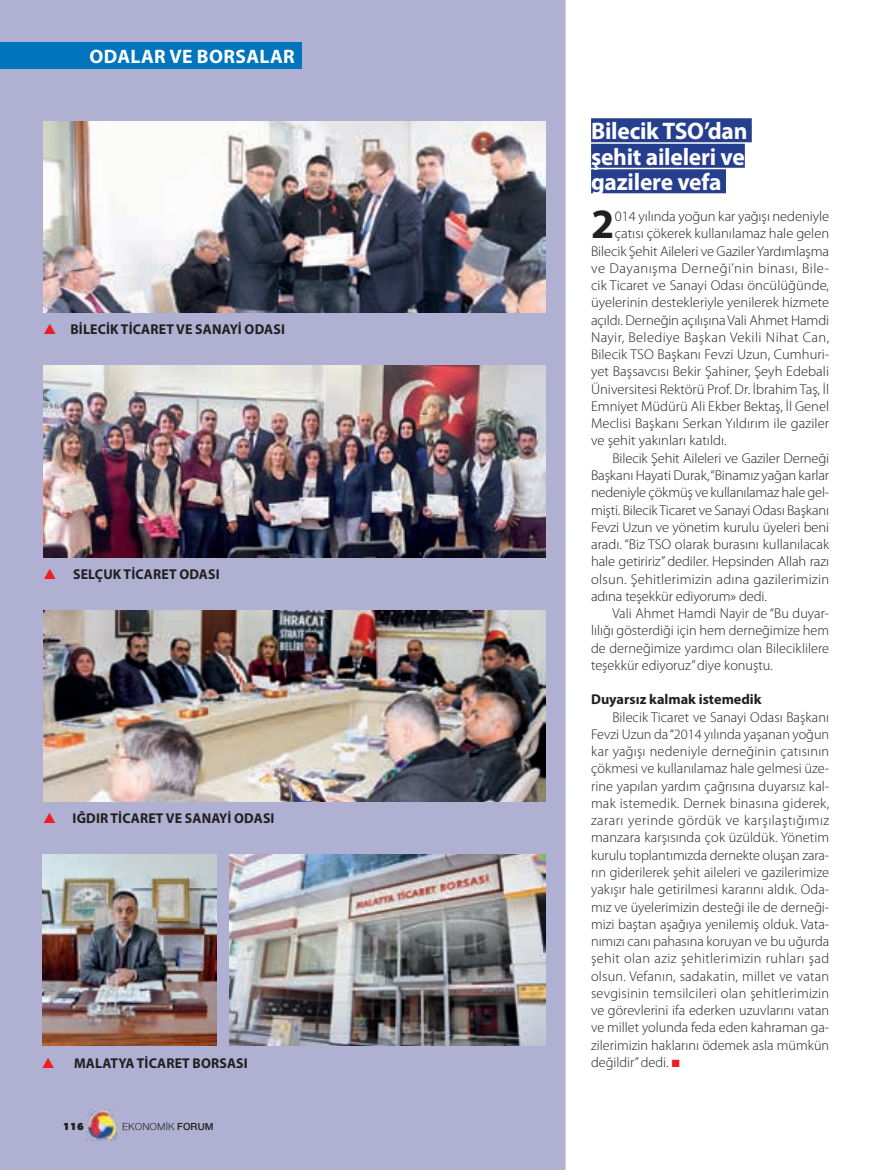
<style>
.page{position:relative;width:893px;height:1170px;background:#fff}
.page>*{position:absolute;margin:0;border:0;box-sizing:border-box;transform-origin:0 0}
.t1{font:700 41.85px "Myriad Pro";color:#231f20}
.t2{font:700 24px/25.5px "Myriad Pro";letter-spacing:-.01em;color:#fff;text-align:justify}
.t3{font:700 19.5px "Myriad Pro";letter-spacing:.02em;color:#fff}
.t4{font:300 14.25px/17.2px "Myriad Pro";color:#231f20;text-align:justify}
.t5{font:700 14.25px "Myriad Pro";letter-spacing:.01em;color:#231f20}
.t6{font:300 14.25px "Myriad Pro";letter-spacing:.025em;color:#231f20}
.t7{font:300 14.25px "Myriad Pro";letter-spacing:.03em;color:#231f20}
.t8{font:10.5px "Nimbus Sans Novus";color:#231f20}
.t9{font:900 10.5px "PF Agora Sans Pro";color:#231f20}
.s1{font-weight:600}
.s2{color:#ee1d23}
</style>
<div class="page">
<div style="left:0;top:0;width:566px;height:1169px;background:#afb0d2"></div>
<img style="left:86px;top:1109px;width:32px;height:31px">
<div style="left:0;top:43px;width:302px;height:26px;background:#0074bc"></div>
<img style="left:43px;top:365px;width:502px;height:192px">
<img style="left:43px;top:121px;width:502px;height:192px">
<img style="left:43px;top:610px;width:502px;height:191px">
<img style="left:229px;top:854px;width:316px;height:191px">
<img style="left:43px;top:854px;width:174px;height:191px">
<div style="left:591px;top:118px;width:161px;height:24px;background:#253f8e"></div>
<div style="left:591px;top:144px;width:154px;height:24px;background:#253f8e"></div>
<div style="left:591px;top:169px;width:135px;height:24px;background:#253f8e"></div>
<svg style="left:44px;top:568px;width:12px;height:10px"></svg>
<svg style="left:44px;top:324px;width:12px;height:10px"></svg>
<svg style="left:44px;top:812px;width:11px;height:11px"></svg>
<svg style="left:43px;top:1056px;width:11px;height:11px"></svg>
<h3 class="t3" style="left:89px;top:49px;width:207px">ODALAR VE BORSALAR</h3>
<p class="t5" style="left:70px;top:324px;width:216px">BİLECİK TİCARET VE SANAYİ ODASI</p>
<p class="t5" style="left:73px;top:568px;width:148px">SELÇUK TİCARET ODASI</p>
<p class="t5" style="left:73px;top:812px;width:203px">IĞDIR TİCARET VE SANAYİ ODASI</p>
<p class="t5" style="left:74px;top:1057px;width:175px">MALATYA TİCARET BORSASI</p>
<p class="t9" style="left:63px;top:1122px;width:22px">116</p>
<p class="t8" style="left:122px;top:1120px;width:93px">EKONOMİK <span class="s1">FORUM</span></p>
<h2 class="t2" style="left:591px;top:120px;width:158px">Bilecik TSO’dan şehit aileleri ve gazilere vefa</h2>
<h1 class="t1" style="left:591px;top:208px;width:25px">2</h1>
<p class="t4" style="left:615px;top:209px;width:216px">014 yılında yoğun kar yağışı nedeniyle</p>
<p class="t4" style="left:615px;top:226px;width:216px">çatısı çökerek kullanılamaz hale gelen</p>
<p class="t4" style="left:591px;top:243px;width:240px">Bilecik Şehit Aileleri ve Gaziler Yardımlaşma</p>
<p class="t7" style="left:591px;top:263px;width:240px">ve Dayanışma Derneği’nin binası, Bile-</p>
<p class="t4" style="left:591px;top:278px;width:240px">cik Ticaret ve Sanayi Odası öncülüğünde,</p>
<p class="t4" style="left:591px;top:295px;width:240px">üyelerinin destekleriyle yenilerek hizmete</p>
<p class="t4" style="left:591px;top:312px;width:240px">açıldı. Derneğin açılışına Vali Ahmet Hamdi</p>
<p class="t6" style="left:591px;top:332px;width:240px">Nayir, Belediye Başkan Vekili Nihat Can,</p>
<p class="t4" style="left:591px;top:347px;width:240px">Bilecik TSO Başkanı Fevzi Uzun, Cumhuri-</p>
<p class="t4" style="left:591px;top:364px;width:240px">yet Başsavcısı Bekir Şahiner, Şeyh Edebali</p>
<p class="t4" style="left:591px;top:381px;width:240px">Üniversitesi Rektörü Prof. Dr. İbrahim Taş, İl</p>
<p class="t4" style="left:591px;top:398px;width:240px">Emniyet Müdürü Ali Ekber Bektaş, İl Genel</p>
<p class="t4" style="left:591px;top:416px;width:240px">Meclisi Başkanı Serkan Yıldırım ile gaziler</p>
<p class="t4" style="left:591px;top:433px;width:137px">ve şehit yakınları katıldı.</p>
<p class="t4" style="left:612px;top:450px;width:218px">Bilecik Şehit Aileleri ve Gaziler Derneği</p>
<p class="t4" style="left:591px;top:467px;width:240px">Başkanı Hayati Durak, “Binamız yağan karlar</p>
<p class="t4" style="left:591px;top:485px;width:240px">nedeniyle çökmüş ve kullanılamaz hale gel-</p>
<p class="t4" style="left:591px;top:502px;width:240px">mişti. Bilecik Ticaret ve Sanayi Odası Başkanı</p>
<p class="t4" style="left:591px;top:519px;width:240px">Fevzi Uzun ve yönetim kurulu üyeleri beni</p>
<p class="t4" style="left:591px;top:536px;width:240px">aradı. “Biz TSO olarak burasını kullanılacak</p>
<p class="t4" style="left:591px;top:554px;width:240px">hale getiririz” dediler. Hepsinden Allah razı</p>
<p class="t4" style="left:591px;top:571px;width:240px">olsun. Şehitlerimizin adına gazilerimizin</p>
<p class="t4" style="left:591px;top:588px;width:177px">adına teşekkür ediyorum» dedi.</p>
<p class="t4" style="left:612px;top:606px;width:218px">Vali Ahmet Hamdi Nayir de “Bu duyar-</p>
<p class="t4" style="left:591px;top:623px;width:240px">lılığı gösterdiği için hem derneğimize hem</p>
<p class="t4" style="left:591px;top:640px;width:240px">de derneğimize yardımcı olan Bileciklilere</p>
<p class="t4" style="left:591px;top:657px;width:183px">teşekkür ediyoruz” diye konuştu.</p>
<p class="t5" style="left:591px;top:694px;width:172px">Duyarsız kalmak istemedik</p>
<p class="t4" style="left:591px;top:709px;width:240px;text-indent:21px">Bilecik Ticaret ve Sanayi Odası Başkanı Fevzi Uzun da “2014 yılında yaşanan yoğun kar yağışı nedeniyle derneğinin çatısının çökmesi ve kullanılamaz hale gelmesi üze&shy;rine yapılan yardım çağrısına duyarsız kal&shy;mak istemedik. Dernek binasına giderek, zararı yerinde gördük ve karşılaştığımız manzara karşısında çok üzüldük. Yönetim kurulu toplantımızda dernekte oluşan zara&shy;rın giderilerek şehit aileleri ve gazilerimize yakışır hale getirilmesi kararını aldık. Oda&shy;mız ve üyelerimizin desteği ile de derneği&shy;mizi baştan aşağıya yenilemiş olduk. Vata&shy;nımızı canı pahasına koruyan ve bu uğurda şehit olan aziz şehitlerimizin ruhları şad olsun. Vefanın, sadakatin, millet ve vatan sevgisinin temsilcileri olan şehitlerimizin ve görevlerini ifa ederken uzuvlarını vatan ve millet yolunda feda eden kahraman ga&shy;zilerimizin haklarını ödemek asla mümkün değildir” dedi. <span class="s2">■</span></p>
</div>
